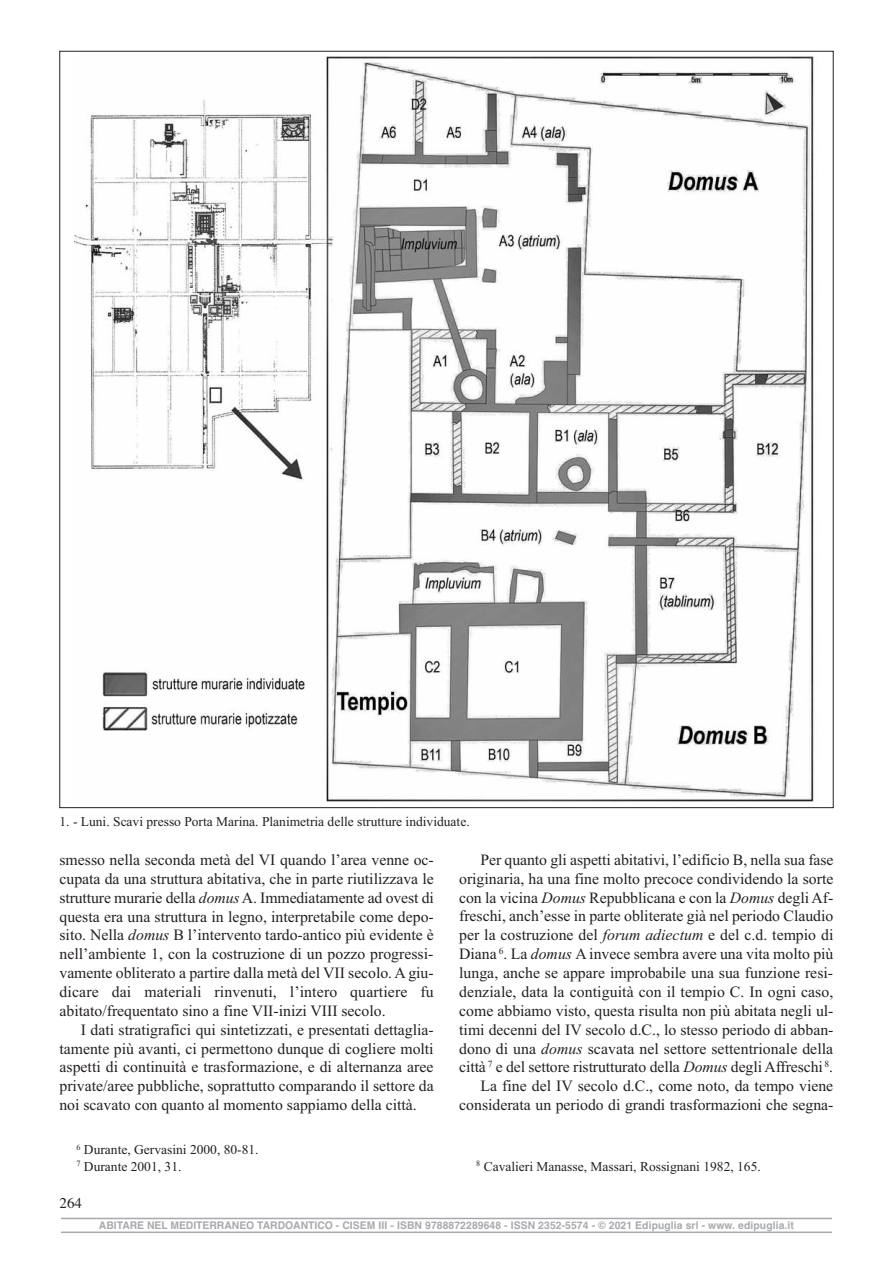
<style>
.page{position:relative;width:893px;height:1263px;background:#fff}
.page>*{position:absolute;margin:0;border:0;box-sizing:border-box;transform-origin:0 0}
.t1{font:15.75px/18.9px "Times New Roman";color:#231f20;text-align:right}
.t2{font:15px "Times";color:#231f20}
.t3{font:13.5px/16.4px "Times New Roman";color:#231f20}
.t4{font:700 10.5px "Helvetica";letter-spacing:.01em;color:#a8a9ad}
.s1{font-style:italic}
</style>
<div class="page">
<img style="left:74px;top:56px;width:740px;height:746px">
<hr style="left:61px;top:1218px;width:771px;height:1px;background:#a8a9ad">
<hr style="left:61px;top:1231px;width:771px;height:2px;background:#a8a9ad">
<p class="t3" style="left:60px;top:813px;width:412px">1. - Luni. Scavi presso Porta Marina. Planimetria delle strutture individuate.</p>
<p class="t1" style="left:60px;top:850px;width:376px">smesso nella seconda metà del VI quando l’area venne oc-</p>
<p class="t1" style="left:60px;top:869px;width:376px">cupata da una struttura abitativa, che in parte riutilizzava le</p>
<p class="t1" style="left:60px;top:888px;width:376px">strutture murarie della <span class="s1">domus</span> A. Immediatamente ad ovest di</p>
<p class="t1" style="left:60px;top:907px;width:376px">questa era una struttura in legno, interpretabile come depo-</p>
<p class="t1" style="left:60px;top:925px;width:376px">sito. Nella <span class="s1">domus</span> B l’intervento tardo-antico più evidente è</p>
<p class="t1" style="left:60px;top:944px;width:375px">nell’ambiente 1, con la costruzione di un pozzo progressi-</p>
<p class="t1" style="left:60px;top:963px;width:376px">vamente obliterato a partire dalla metà del VII secolo. A giu-</p>
<p class="t1" style="left:60px;top:982px;width:376px">dicare dai materiali rinvenuti, l’intero quartiere fu</p>
<p class="t1" style="left:59px;top:1001px;width:328px">abitato/frequentato sino a fine VII-inizi VIII secolo.</p>
<p class="t1" style="left:81px;top:1020px;width:355px">I dati stratigrafici qui sintetizzati, e presentati dettaglia-</p>
<p class="t1" style="left:59px;top:1038px;width:376px">tamente più avanti, ci permettono dunque di cogliere molti</p>
<p class="t1" style="left:59px;top:1057px;width:375px">aspetti di continuità e trasformazione, e di alternanza aree</p>
<p class="t1" style="left:59px;top:1076px;width:376px">private/aree pubbliche, soprattutto comparando il settore da</p>
<p class="t1" style="left:59px;top:1095px;width:359px">noi scavato con quanto al momento sappiamo della città.</p>
<p class="t3" style="left:77px;top:1141px;width:184px"><sup>6</sup> Durante, Gervasini 2000, 80-81.<br><sup>7</sup> Durante 2001, 31.</p>
<p class="t2" style="left:60px;top:1194px;width:24px">264</p>
<p class="t1" style="left:459px;top:850px;width:376px">Per quanto gli aspetti abitativi, l’edificio B, nella sua fase originaria, ha una fine molto precoce condividendo la sorte con la vicina <span class="s1">Domus</span> Repubblicana e con la <span class="s1">Domus</span> degli Af&shy;freschi, anch’esse in parte obliterate già nel periodo Claudio per la costruzione del <span class="s1">forum adiectum</span> e del c.d. tempio di Diana <sup>6</sup>. La <span class="s1">domus</span> A invece sembra avere una vita molto più lunga, anche se appare improbabile una sua funzione resi&shy;denziale, data la contiguità con il tempio C. In ogni caso, come abbiamo visto, questa risulta non più abitata negli ul&shy;timi decenni del IV secolo d.C., lo stesso periodo di abban&shy;dono di una <span class="s1">domus</span> scavata nel settore settentrionale della città <sup>7</sup> e del settore ristrutturato della <span class="s1">Domus</span> degli Affreschi <sup>8</sup>.<br>La fine del IV secolo d.C., come noto, da tempo viene considerata un periodo di grandi trasformazioni che segna-</p>
<p class="t3" style="left:476px;top:1158px;width:286px"><sup>8</sup> Cavalieri Manasse, Massari, Rossignani 1982, 165.</p>
<p class="t4" style="left:99px;top:1219px;width:696px">ABITARE NEL MEDITERRANEO TARDOANTICO - CISEM III - ISBN 9788872289648 - ISSN 2352-5574 - © 2021 EDIPUGLIA SRL - WWW. EDIPUGLIA.IT</p>
</div>
